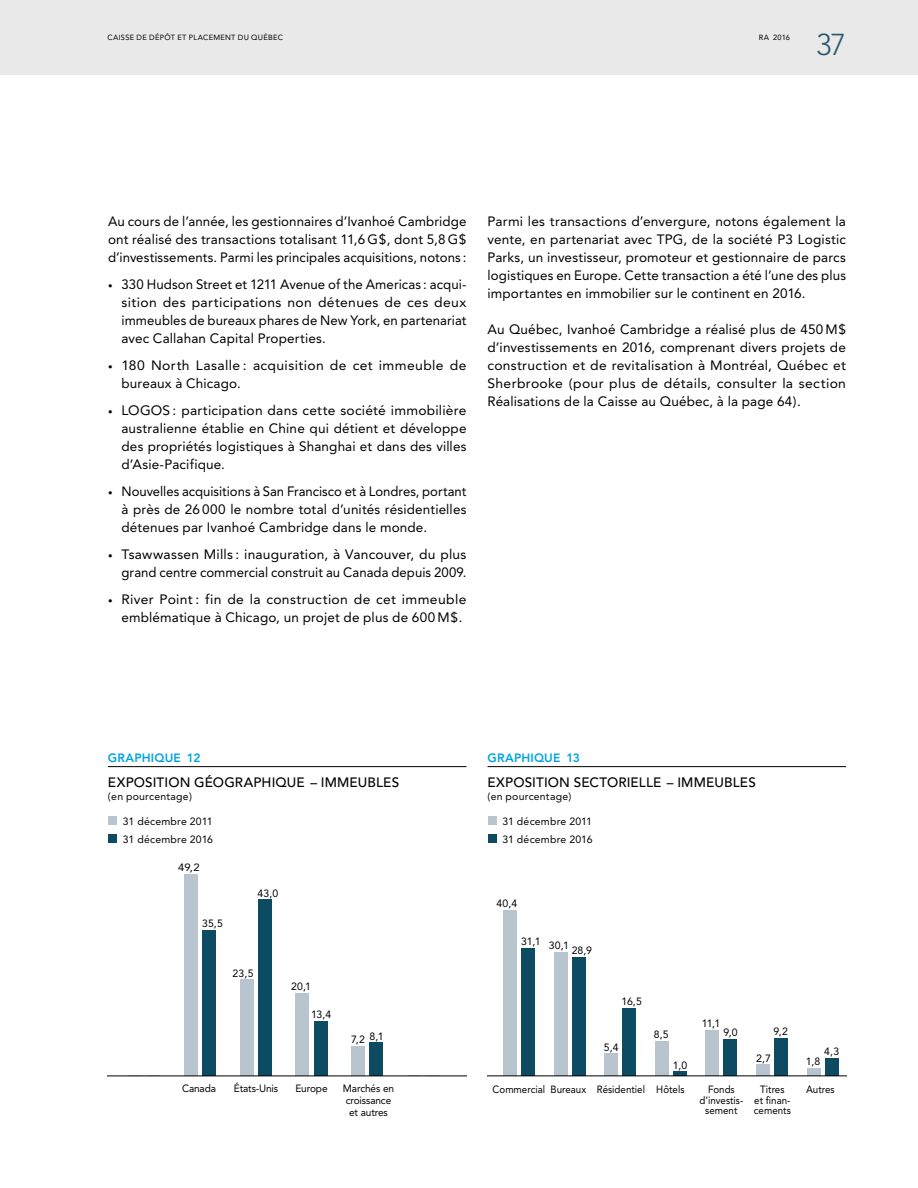
<style>
.page{position:relative;width:918px;height:1188px;background:#fff}
.page>*{position:absolute;margin:0;border:0;box-sizing:border-box;transform-origin:0 0}
.t1{font:300 30px "Avenir";color:#2a586f}
._2014_txt_courant_9{font:13.5px/18px "Avenir";letter-spacing:.01em;color:#000;text-align:justify}
.t2{font:500 13.5px "Avenir";letter-spacing:.01em;color:#000}
.t3{font:800 12px "Avenir";letter-spacing:.015em;color:#00a4e0}
.t4{font:10.5px/18px "Avenir";color:#000}
.t5{font:10.5px/10.5px "Avenir";color:#000;scale:.93 1}
.t6{font:10.5px/12px "Avenir";color:#000;text-align:center;scale:.96 1}
.t7{font:10.5px "Avenir";letter-spacing:.02em;color:#000}
.t8{font:10.5px "Avenir";color:#000;scale:1.07 1}
.t9{font:7.5px "Avenir";letter-spacing:.035em;color:#000}
.s1{font-size:9px}
</style>
<div class="page">
<div style="left:0;top:0;width:918px;height:75px;background:#e9e9ea"></div>
<hr style="left:108px;top:766px;width:358px;height:1px;background:#000">
<div style="left:108px;top:816px;width:9px;height:9px;background:#b8c4ce"></div>
<div style="left:108px;top:834px;width:9px;height:9px;background:#0d4b63"></div>
<div style="left:202px;top:930px;width:14px;height:146px;background:#0d4b63"></div>
<div style="left:258px;top:900px;width:14px;height:176px;background:#0d4b63"></div>
<div style="left:314px;top:1021px;width:14px;height:55px;background:#0d4b63"></div>
<div style="left:370px;top:1043px;width:13px;height:33px;background:#0d4b63"></div>
<div style="left:184px;top:874px;width:14px;height:202px;background:#b8c4ce"></div>
<div style="left:240px;top:980px;width:14px;height:96px;background:#b8c4ce"></div>
<div style="left:296px;top:994px;width:13px;height:82px;background:#b8c4ce"></div>
<div style="left:351px;top:1046px;width:14px;height:30px;background:#b8c4ce"></div>
<hr style="left:108px;top:1076px;width:358px;height:1px;background:#000">
<hr style="left:488px;top:766px;width:358px;height:1px;background:#000">
<div style="left:488px;top:816px;width:9px;height:9px;background:#b8c4ce"></div>
<div style="left:488px;top:834px;width:9px;height:9px;background:#0d4b63"></div>
<div style="left:521px;top:948px;width:14px;height:128px;background:#0d4b63"></div>
<div style="left:572px;top:957px;width:14px;height:119px;background:#0d4b63"></div>
<div style="left:622px;top:1008px;width:14px;height:68px;background:#0d4b63"></div>
<svg style="left:673px;top:1072px;width:14px;height:4px"></svg>
<div style="left:724px;top:1039px;width:13px;height:37px;background:#0d4b63"></div>
<div style="left:774px;top:1038px;width:14px;height:38px;background:#0d4b63"></div>
<div style="left:825px;top:1058px;width:13px;height:18px;background:#0d4b63"></div>
<div style="left:503px;top:910px;width:14px;height:166px;background:#b8c4ce"></div>
<div style="left:554px;top:952px;width:14px;height:124px;background:#b8c4ce"></div>
<div style="left:604px;top:1054px;width:14px;height:22px;background:#b8c4ce"></div>
<div style="left:655px;top:1041px;width:14px;height:35px;background:#b8c4ce"></div>
<div style="left:706px;top:1030px;width:13px;height:46px;background:#b8c4ce"></div>
<div style="left:756px;top:1065px;width:14px;height:11px;background:#b8c4ce"></div>
<div style="left:807px;top:1068px;width:13px;height:8px;background:#b8c4ce"></div>
<hr style="left:488px;top:1076px;width:358px;height:1px;background:#000">
<p class="t9" style="left:108px;top:33px;width:177px">CAISSE DE DÉPÔT ET PLACEMENT DU QUÉBEC</p>
<h1 class="t1" style="left:816px;top:27px;width:31px">37</h1>
<p class="t9" style="left:759px;top:33px;width:33px">RA 2016</p>
<p class="_2014_txt_courant_9" style="left:108px;top:212px;width:360px">Au cours de l’année, les gestionnaires d’Ivanhoé Cambridge ont réalisé des transactions totalisant 11,6 G$, dont 5,8 G$ d’investissements. Parmi les principales acquisitions, notons :</p>
<p class="_2014_txt_courant_9" style="left:122px;top:275px;width:347px;text-indent:-14px"><span class="s1">•</span> 330 Hudson Street et 1211 Avenue of the Americas : acqui&shy;sition des participations non détenues de ces deux immeubles de bureaux phares de New York, en partenariat avec Callahan Capital Properties.</p>
<p class="_2014_txt_courant_9" style="left:122px;top:356px;width:347px;text-indent:-14px"><span class="s1">•</span> 180 North Lasalle : acquisition de cet immeuble de bureaux à Chicago.</p>
<p class="_2014_txt_courant_9" style="left:122px;top:401px;width:347px;text-indent:-14px"><span class="s1">•</span> LOGOS : participation dans cette société immobilière australienne établie en Chine qui détient et développe des propriétés logistiques à Shanghai et dans des villes d’Asie-Pacifique.</p>
<p class="_2014_txt_courant_9" style="left:122px;top:482px;width:346px;text-indent:-14px"><span class="s1">•</span> Nouvelles acquisitions à San Francisco et à Londres, portant à près de 26 000 le nombre total d’unités résidentielles détenues par Ivanhoé Cambridge dans le monde.</p>
<p class="_2014_txt_courant_9" style="left:108px;top:545px;width:360px;text-align:right"><span class="s1">•</span> Tsawwassen Mills : inauguration, à Vancouver, du plus grand centre commercial construit au Canada depuis 2009.</p>
<p class="_2014_txt_courant_9" style="left:108px;top:590px;width:360px;text-align:right"><span class="s1">•</span> River Point : fin de la construction de cet immeuble emblématique à Chicago, un projet de plus de 600 M$.</p>
<p class="_2014_txt_courant_9" style="left:488px;top:212px;width:360px">Parmi les transactions d’envergure, notons également la vente, en partenariat avec TPG, de la société P3 Logistic Parks, un investisseur, promoteur et gestionnaire de parcs logistiques en Europe. Cette transaction a été l’une des plus importantes en immobilier sur le continent en 2016.</p>
<p class="_2014_txt_courant_9" style="left:488px;top:320px;width:360px">Au Québec, Ivanhoé Cambridge a réalisé plus de 450 M$ d’investissements en 2016, comprenant divers projets de construction et de revitalisation à Montréal, Québec et Sherbrooke (pour plus de détails, consulter la section Réalisations de la Caisse au Québec, à la page 64).</p>
<p class="t3" style="left:108px;top:751px;width:94px">GRAPHIQUE 12</p>
<p class="t2" style="left:108px;top:774px;width:293px">EXPOSITION GÉOGRAPHIQUE – IMMEUBLES</p>
<p class="t7" style="left:108px;top:790px;width:85px">(en pourcentage)</p>
<p class="t4" style="left:123px;top:812px;width:91px">31 décembre 2011<br>31 décembre 2016</p>
<p class="t8" style="left:178px;top:861px;width:22px">49,2</p>
<p class="t4" style="left:202px;top:915px;width:22px">35,5</p>
<p class="t4" style="left:257px;top:884px;width:22px">43,0</p>
<p class="t4" style="left:233px;top:964px;width:22px">23,5</p>
<p class="t4" style="left:291px;top:978px;width:22px">20,1</p>
<p class="t4" style="left:311px;top:1005px;width:22px">13,4</p>
<p class="t4" style="left:351px;top:1029px;width:34px">7,2 8,1</p>
<p class="t6" style="left:182px;top:1082px;width:37px">Canada</p>
<p class="t6" style="left:234px;top:1082px;width:48px">États-Unis</p>
<p class="t6" style="left:295px;top:1082px;width:35px">Europe</p>
<p class="t6" style="left:343px;top:1082px;width:55px">Marchés en croissance et autres</p>
<p class="t3" style="left:488px;top:751px;width:94px">GRAPHIQUE 13</p>
<p class="t2" style="left:488px;top:774px;width:270px">EXPOSITION SECTORIELLE – IMMEUBLES</p>
<p class="t7" style="left:488px;top:790px;width:85px">(en pourcentage)</p>
<p class="t4" style="left:503px;top:812px;width:91px">31 décembre 2011<br>31 décembre 2016</p>
<p class="t4" style="left:496px;top:895px;width:22px">40,4</p>
<p class="t4" style="left:521px;top:935px;width:49px">31,1 30,1</p>
<p class="t4" style="left:572px;top:942px;width:22px">28,9</p>
<p class="t4" style="left:622px;top:993px;width:22px">16,5</p>
<p class="t4" style="left:604px;top:1038px;width:16px">5,4</p>
<p class="t4" style="left:654px;top:1025px;width:16px">8,5</p>
<p class="t4" style="left:673px;top:1056px;width:16px">1,0</p>
<p class="t4" style="left:702px;top:1015px;width:20px">11,1</p>
<p class="t4" style="left:724px;top:1023px;width:16px">9,0</p>
<p class="t4" style="left:774px;top:1023px;width:16px">9,2</p>
<p class="t4" style="left:756px;top:1049px;width:16px">2,7</p>
<p class="t4" style="left:824px;top:1043px;width:16px">4,3</p>
<p class="t4" style="left:806px;top:1053px;width:16px">1,8</p>
<p class="t5" style="left:493px;top:1084px;width:208px">Commercial Bureaux Résidentiel Hôtels</p>
<p class="t5" style="left:708px;top:1084px;width:30px">Fonds</p>
<p class="t5" style="left:760px;top:1084px;width:28px">Titres</p>
<p class="t5" style="left:806px;top:1084px;width:32px">Autres</p>
<p class="t5" style="left:705px;top:1095px;width:93px;text-indent:-6px">d’investis- et finan&shy;sement</p>
<p class="t5" style="left:754px;top:1105px;width:41px">cements</p>
</div>
